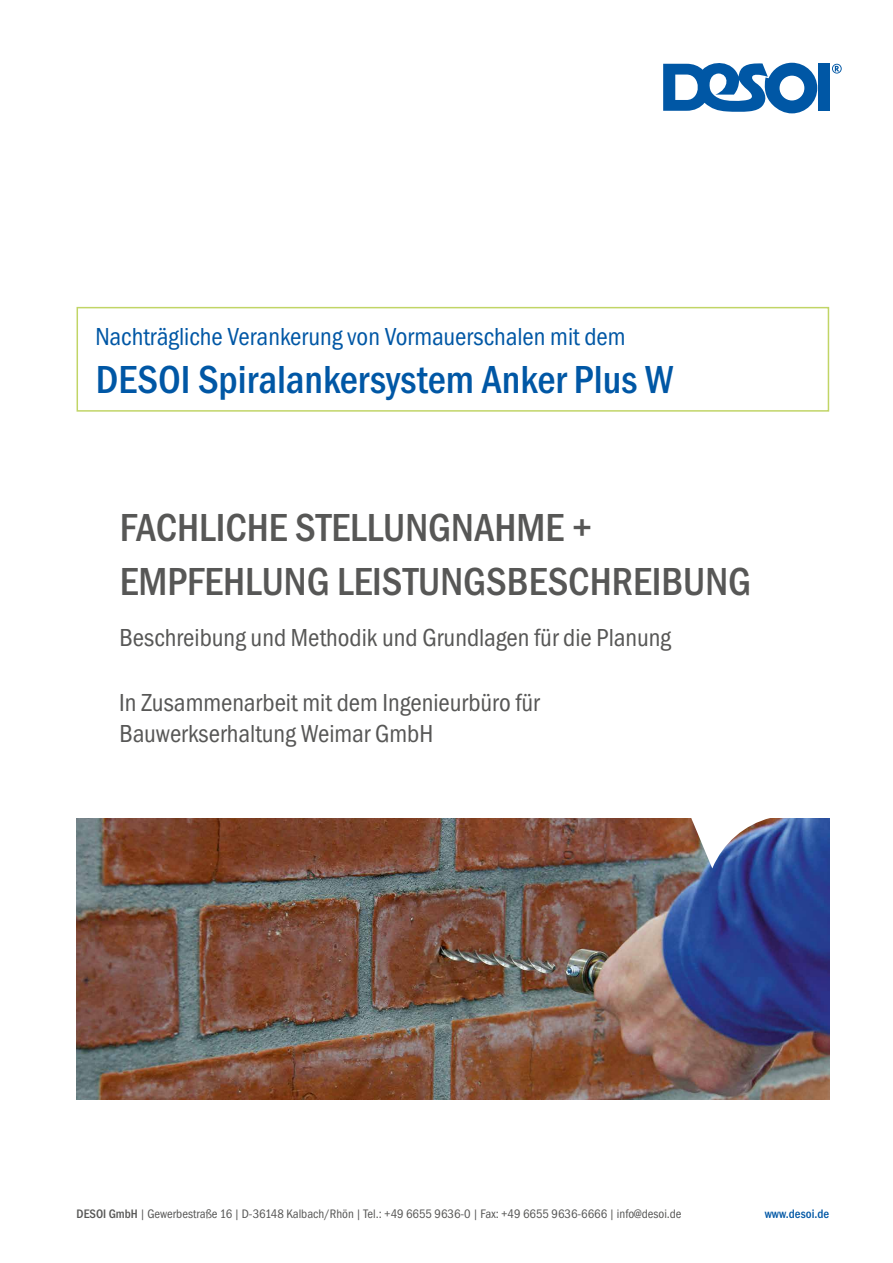
<style>
.page{position:relative;width:893px;height:1263px;background:#fff}
.page>*{position:absolute;margin:0;border:0;box-sizing:border-box;transform-origin:0 0}
.t1{font:500 condensed 40.5px/54px "Franklin Gothic";color:#575756}
.t2{font:500 condensed 40.5px "Franklin Gothic";color:#0057a5}
.t3{font:condensed 25.5px/30.6px "Franklin Gothic";color:#575756}
.t4{font:condensed 25.5px "Franklin Gothic";color:#0057a5}
.t5{font:condensed 12.75px "Franklin Gothic";color:#575756}
.t6{font:500 condensed 12.75px "Franklin Gothic";color:#0057a5}
.s1{font-weight:500}
</style>
<div class="page">
<div style="left:77px;top:307px;width:752px;height:105px;border:2px solid #c1d566"></div>
<img style="left:77px;top:819px;width:752px;height:280px">
<img style="left:691px;top:818px;width:80px;height:50px">
<svg style="left:663px;top:62px;width:154px;height:51px"></svg>
<div style="left:818px;top:64px;width:12px;height:47px;background:#0057a5"></div>
<svg style="left:832px;top:64px;width:10px;height:10px"></svg>
<p class="t4" style="left:95px;top:322px;width:532px">Nachträgliche Verankerung von Vormauerschalen mit dem</p>
<h1 class="t2" style="left:96px;top:357px;width:579px">DESOI Spiralankersystem Anker Plus W</h1>
<h1 class="t1" style="left:120px;top:501px;width:633px">FACHLICHE STELLUNGNAHME +<br>EMPFEHLUNG LEISTUNGSBESCHREIBUNG</h1>
<p class="t3" style="left:119px;top:623px;width:553px">Beschreibung und Methodik und Grundlagen für die Planung</p>
<p class="t3" style="left:119px;top:688px;width:422px">In Zusammenarbeit mit dem Ingenieurbüro für<br>Bauwerkserhaltung Weimar GmbH</p>
<p class="t5" style="left:77px;top:1206px;width:607px"><span class="s1">DESOI GmbH</span>|Gewerbestraße 16|D-36148 Kalbach/Rhön|Tel.: +49 6655 9636-0|Fax: +49 6655 9636-6666|info@desoi.de</p>
<p class="t6" style="left:765px;top:1206px;width:66px">www.desoi.de</p>
</div>
